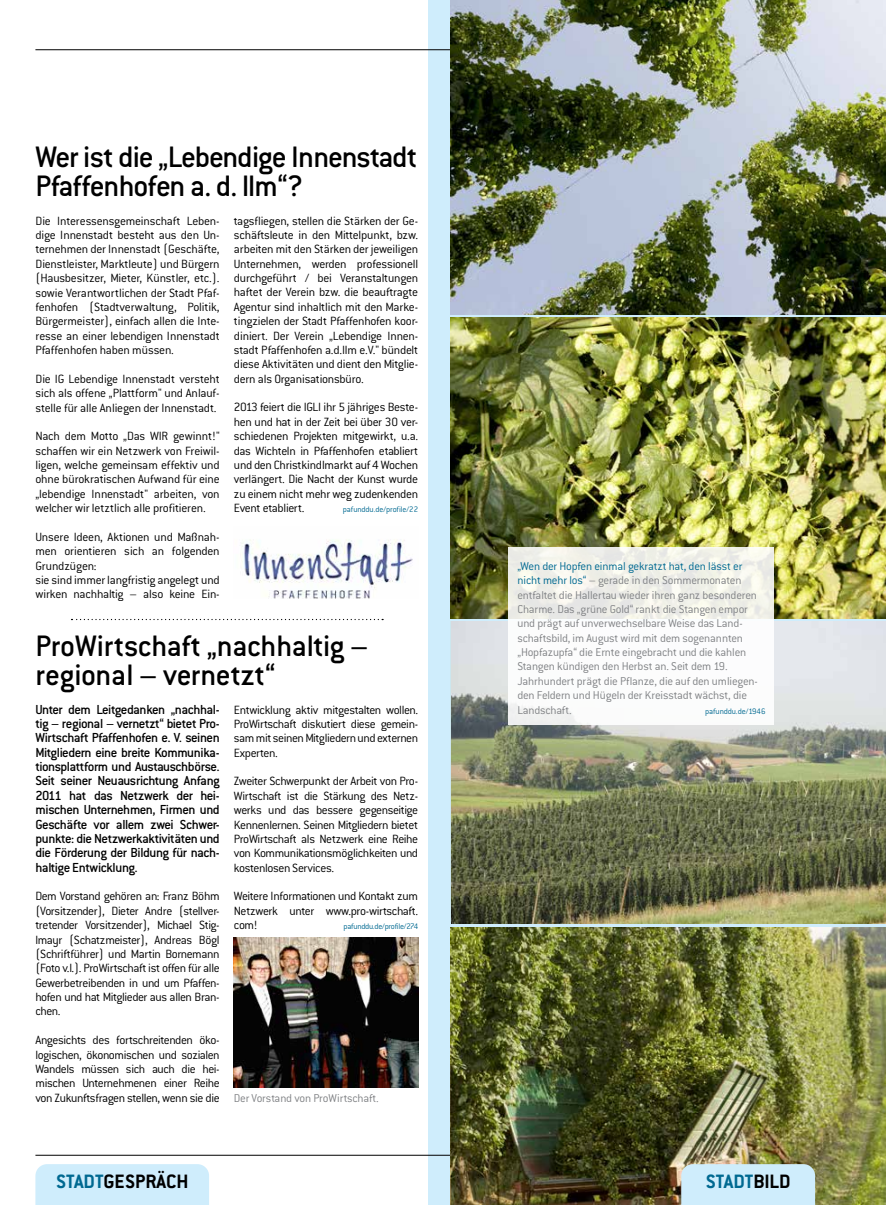
<style>
.page{position:relative;width:886px;height:1205px;background:#fff}
.page>*{position:absolute;margin:0;border:0;box-sizing:border-box;transform-origin:0 0}
.t1{font:500 32.5px/28.8px "Conduit ITC Std";letter-spacing:-.02em;color:#000}
.t2{font:700 21.25px "Conduit ITC Std";color:#000}
.t3{font:700 21.25px "Conduit ITC Std";color:#006991}
.t4{font:500 14.38px/14.4px "Conduit ITC Std";letter-spacing:-.03em;color:#000;text-align:justify}
.t5{font:300 13.12px/14.4px "Conduit ITC Std";letter-spacing:-.02em;color:#000;text-align:justify}
.t6{font:300 12.5px/14.4px "Conduit ITC Std";letter-spacing:-.015em;color:#808285}
.t7{font:300 8.75px "Conduit ITC Std";letter-spacing:-.02em;color:#006991}
.s1{color:#006991}
.s2{color:#000}
</style>
<div class="page">
<div style="left:429px;top:0;width:457px;height:1205px;background:#cfedfc"></div>
<hr style="left:35px;top:1155px;width:492px;height:1px;background:#000">
<hr style="left:35px;top:50px;width:454px;height:1px;background:#000">
<div style="left:35px;top:1164px;width:174px;height:41px;background:#cfedfc"></div>
<svg style="left:71px;top:619px;width:312px;height:1px"></svg>
<img style="left:234px;top:937px;width:184px;height:151px">
<img style="left:450px;top:927px;width:436px;height:278px">
<img style="left:450px;top:317px;width:436px;height:301px">
<img style="left:451px;top:622px;width:435px;height:301px">
<img style="left:450px;top:0;width:436px;height:314px">
<svg style="left:508px;top:547px;width:266px;height:178px;background:#f6f6f4"></svg>
<svg style="left:681px;top:1164px;width:134px;height:41px"></svg>
<img style="left:241px;top:540px;width:172px;height:58px">
<h1 class="t1" style="left:35px;top:142px;width:383px">Wer ist die „Lebendige Innenstadt<br>Pfaffenhofen a. d. Ilm“?</h1>
<p class="t5" style="left:35px;top:213px;width:186px">Die Interessensgemeinschaft Leben&shy;dige Innenstadt besteht aus den Un&shy;ternehmen der Innenstadt (Geschäfte, Dienstleister, Marktleute) und Bürgern (Hausbesitzer, Mieter, Künstler, etc.). sowie Verantwortlichen der Stadt Pfaf&shy;fenhofen (Stadtverwaltung, Politik, Bürgermeister), einfach allen die Inte&shy;resse an einer lebendigen Innenstadt Pfaffenhofen haben müssen.</p>
<p class="t5" style="left:35px;top:371px;width:186px">Die IG Lebendige Innenstadt versteht sich als offene „Plattform" und Anlauf&shy;stelle für alle Anliegen der Innenstadt.</p>
<p class="t5" style="left:35px;top:429px;width:186px">Nach dem Motto „Das WIR gewinnt!" schaffen wir ein Netzwerk von Freiwil&shy;ligen, welche gemeinsam effektiv und ohne bürokratischen Aufwand für eine „lebendige Innenstadt" arbeiten, von welcher wir letztlich alle profitieren.</p>
<p class="t5" style="left:35px;top:529px;width:186px;text-align:left">Unsere Ideen, Aktionen und Maßnah&shy;men orientieren sich an folgenden<br>Grundzügen:<br>sie sind immer langfristig angelegt und wirken nachhaltig – also keine Ein-</p>
<p class="t5" style="left:234px;top:213px;width:186px">tagsfliegen, stellen die Stärken der Ge&shy;schäftsleute in den Mittelpunkt, bzw. arbeiten mit den Stärken der jeweiligen Unternehmen, werden professionell durchgeführt / bei Veranstaltungen haftet der Verein bzw. die beauftragte Agentur sind inhaltlich mit den Marke&shy;tingzielen der Stadt Pfaffenhofen koor&shy;diniert. Der Verein „Lebendige Innen&shy;stadt Pfaffenhofen a.d.Ilm e.V." bündelt diese Aktivitäten und dient den Mitglie&shy;dern als Organisationsbüro.</p>
<p class="t5" style="left:234px;top:400px;width:186px">2013 feiert die IGLI ihr 5 jähriges Beste&shy;hen und hat in der Zeit bei über 30 ver&shy;schiedenen Projekten mitgewirkt, u.a. das Wichteln in Pfaffenhofen etabliert und den Christkindlmarkt auf 4 Wochen verlängert. Die Nacht der Kunst wurde zu einem nicht mehr weg zudenkenden Event etabliert.</p>
<p class="t7" style="left:343px;top:504px;width:77px">pafunddu.de/profile/22</p>
<h1 class="t1" style="left:35px;top:630px;width:334px">ProWirtschaft „nachhaltig – regional – vernetzt“</h1>
<p class="t4" style="left:35px;top:701px;width:186px">Unter dem Leitgedanken „nachhal&shy;tig – regional – vernetzt“ bietet Pro-Wirtschaft Pfaffenhofen e. V. seinen Mitgliedern eine breite Kommunika&shy;tionsplattform und Austauschbörse.<br>Seit seiner Neuausrichtung Anfang 2011 hat das Netzwerk der hei&shy;mischen Unternehmen, Firmen und Geschäfte vor allem zwei Schwer&shy;punkte: die Netzwerkaktivitäten und die Förderung der Bildung für nach&shy;haltige Entwicklung.</p>
<p class="t5" style="left:35px;top:889px;width:186px">Dem Vorstand gehören an: Franz Böhm (Vorsitzender), Dieter Andre (stellver&shy;tretender Vorsitzender), Michael Stig&shy;lmayr (Schatzmeister), Andreas Bögl (Schriftführer) und Martin Bornemann (Foto v.l.). ProWirtschaft ist offen für alle Gewerbetreibenden in und um Pfaffen&shy;hofen und hat Mitglieder aus allen Bran&shy;chen.</p>
<p class="t5" style="left:35px;top:1032px;width:186px">Angesichts des fortschreitenden öko&shy;logischen, ökonomischen und sozialen Wandels müssen sich auch die hei&shy;mischen Unternehmenen einer Reihe von Zukunftsfragen stellen, wenn sie die</p>
<p class="t5" style="left:234px;top:702px;width:186px">Entwicklung aktiv mitgestalten wollen.<br>ProWirtschaft diskutiert diese gemein&shy;sam mit seinen Mitgliedern und externen Experten.</p>
<p class="t5" style="left:234px;top:774px;width:186px">Zweiter Schwerpunkt der Arbeit von Pro-Wirtschaft ist die Stärkung des Netz&shy;werks und das bessere gegenseitige Kennenlernen. Seinen Mitgliedern bietet ProWirtschaft als Netzwerk eine Reihe von Kommunikationsmöglichkeiten und kostenlosen Services.</p>
<p class="t5" style="left:234px;top:889px;width:186px">Weitere Informationen und Kontakt zum Netzwerk unter www.pro-wirtschaft. com!</p>
<p class="t7" style="left:344px;top:921px;width:76px">pafunddu.de/profile/274</p>
<p class="t6" style="left:234px;top:1090px;width:146px">Der Vorstand von ProWirtschaft.</p>
<h2 class="t2" style="left:56px;top:1169px;width:134px"><span class="s1">STADT</span>GESPRÄCH</h2>
<p class="t6" style="left:517px;top:558px;width:242px"><span class="s1">„Wen der Hopfen einmal gekratzt hat, den lässt er nicht mehr los“</span> – gerade in den Sommermonaten entfaltet die Hallertau wieder ihren ganz besonderen Charme. Das „grüne Gold“ rankt die Stangen empor und prägt auf unverwechselbare Weise das Land&shy;schaftsbild, im August wird mit dem sogenannten „Hopfazupfa“ die Ernte eingebracht und die kahlen Stangen kündigen den Herbst an. Seit dem 19.<br>Jahrhundert prägt die Pflanze, die auf den umliegen&shy;den Feldern und Hügeln der Kreisstadt wächst, die Landschaft.</p>
<p class="t7" style="left:705px;top:705px;width:62px">pafunddu.de/1946</p>
<h2 class="t3" style="left:706px;top:1169px;width:86px">STADT<span class="s2">BILD</span></h2>
</div>
